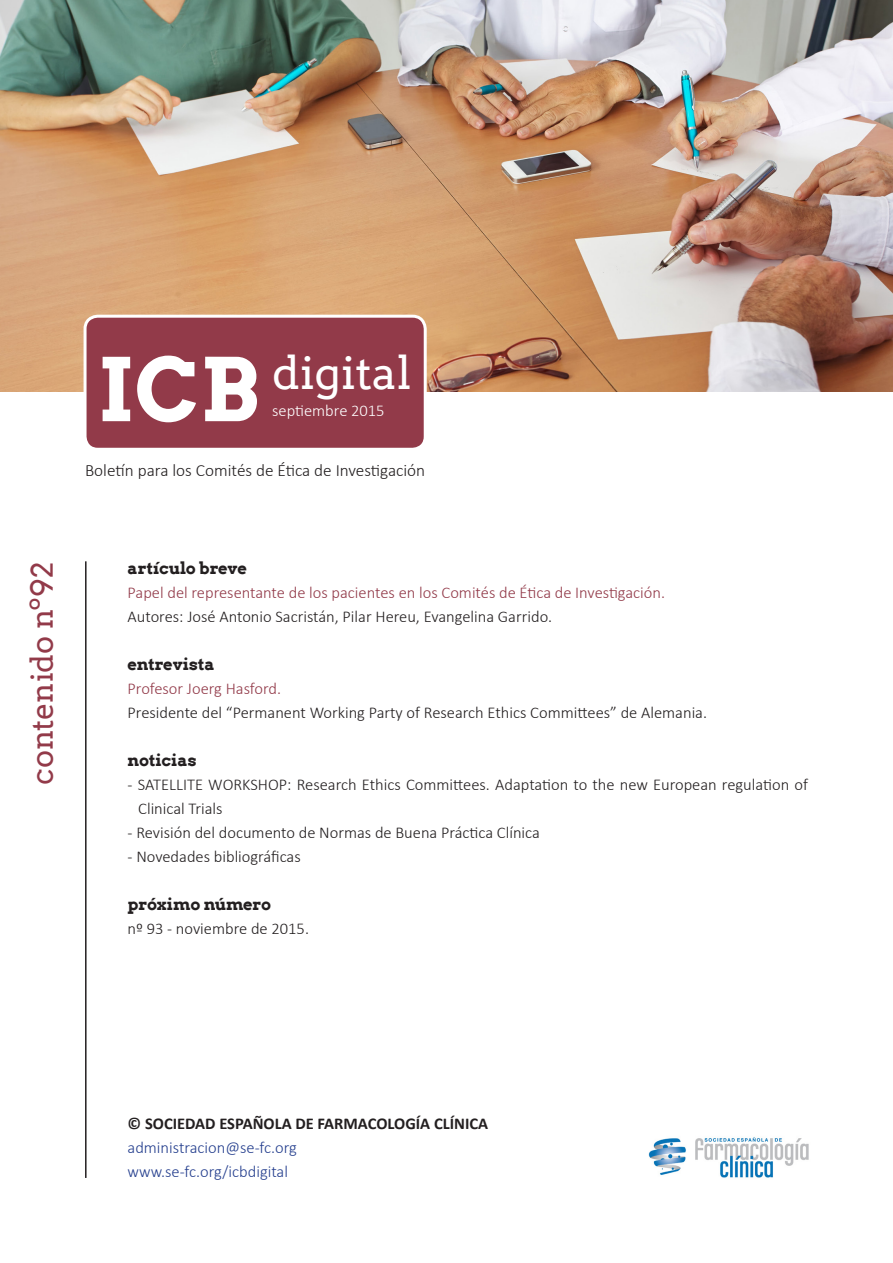
<style>
.page{position:relative;width:893px;height:1263px;background:#fff}
.page>*{position:absolute;margin:0;border:0;box-sizing:border-box;transform-origin:0 0}
.t1{font:700 87px "Arvo";color:#fff}
.t2{font:45px "Arvo";color:#fff}
.t3{font:30.3px "Arvo";color:#923a49}
.t4{font:300 17.25px "Calibri";color:#231f20}
.t5{font:300 16.5px/24px "Calibri";color:#231f20}
.t6{font:300 16.5px "Calibri";color:#923a49}
.t7{font:300 16.5px "Calibri";color:#253f8e}
.t8{font:700 16.5px "Arvo";color:#231f20}
.t9{font:700 16.5px "Calibri";color:#231f20}
.t10{font:300 16.5px "Calibri";color:#fff}
</style>
<div class="page">
<img style="left:0;top:0;width:893px;height:391px">
<hr style="left:85px;top:561px;width:2px;height:617px;background:#231f20">
<div style="left:85px;top:316px;width:340px;height:133px;background:#923a49;border-radius:13px"></div>
<div style="left:84px;top:315px;width:343px;height:136px;border:3px solid #fff;border-radius:13px"></div>
<img style="left:648px;top:1137px;width:161px;height:41px">
<p class="t3" style="left:25px;top:785px;width:225px;rotate:-90deg">contenido nº92</p>
<p class="t1" style="left:98px;top:340px;width:163px">ICB</p>
<p class="t2" style="left:272px;top:347px;width:141px">digital</p>
<p class="t10" style="left:272px;top:400px;width:114px">septiembre 2015</p>
<p class="t4" style="left:85px;top:460px;width:342px">Boletín para los Comités de Ética de Investigación</p>
<p class="t8" style="left:128px;top:558px;width:121px">artículo breve</p>
<p class="t6" style="left:128px;top:582px;width:539px">Papel del representante de los pacientes en los Comités de Ética de Investigación.</p>
<p class="t5" style="left:128px;top:604px;width:426px">Autores: José Antonio Sacristán, Pilar Hereu, Evangelina Garrido.</p>
<p class="t8" style="left:128px;top:654px;width:89px">entrevista</p>
<p class="t6" style="left:128px;top:678px;width:155px">Profesor Joerg Hasford.</p>
<p class="t5" style="left:128px;top:700px;width:581px">Presidente del “Permanent Working Party of Research Ethics Committees” de Alemania.</p>
<p class="t8" style="left:128px;top:750px;width:71px">noticias</p>
<p class="t5" style="left:138px;top:772px;width:671px;text-indent:-11px">- SATELLITE WORKSHOP: Research Ethics Committees. Adaptation to the new European regulation of<br>Clinical Trials</p>
<p class="t5" style="left:128px;top:820px;width:414px">- Revisión del documento de Normas de Buena Práctica Clínica</p>
<p class="t5" style="left:128px;top:844px;width:175px">- Novedades bibliográficas</p>
<p class="t8" style="left:128px;top:894px;width:145px">próximo número</p>
<p class="t5" style="left:128px;top:916px;width:183px">nº 93 - noviembre de 2015.</p>
<p class="t9" style="left:128px;top:1112px;width:362px">© SOCIEDAD ESPAÑOLA DE FARMACOLOGÍA CLÍNICA</p>
<p class="t7" style="left:128px;top:1137px;width:171px">administracion@se-fc.org</p>
<p class="t7" style="left:128px;top:1161px;width:162px">www.se-fc.org/icbdigital</p>
</div>
